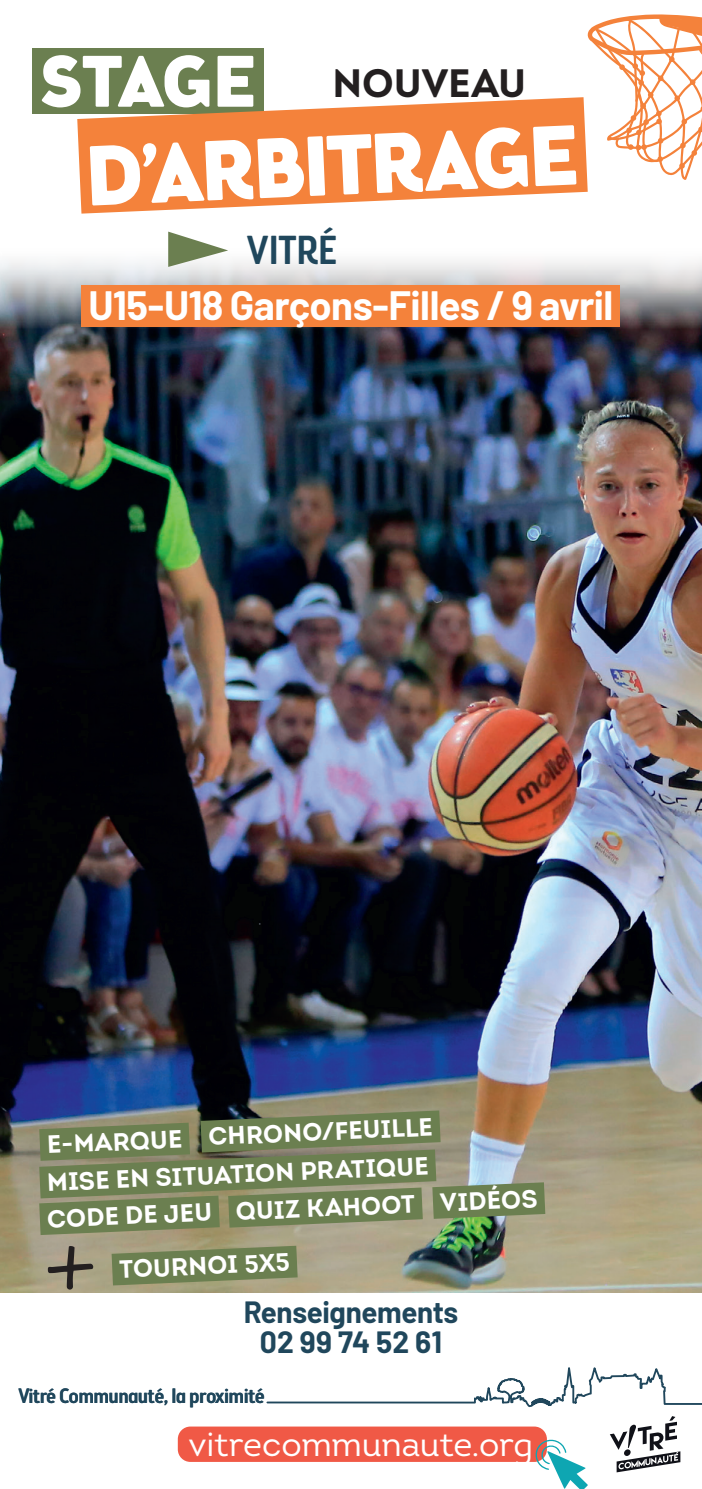
<style>
.page{position:relative;width:702px;height:1489px;background:#fff}
.page>*{position:absolute;margin:0;border:0;box-sizing:border-box;transform-origin:0 0}
.t1{font:84px "Brooklyn Samuels W00 No 5 Fat";color:#fff}
.t2{font:72px "Brooklyn Samuels W00 No 5 Fat";letter-spacing:-.02em;color:#fff}
.t3{font:67.5px "My Lucky Penny";color:#231f20}
.t4{font:700 40px "Barlow";letter-spacing:-.015em;color:#fff}
.t5{font:40px "Brooklyn Samuels W00 No 4 Md";letter-spacing:.005em;color:#20475c}
.t6{font:39.5px "Intro Bold Caps";color:#231f20}
.t7{font:34px "Intro";letter-spacing:-.01em;color:#fff}
.t8{font:700 30px/30px "Barlow";letter-spacing:-.01em;color:#20475c;text-align:center}
.t9{font:25px/38.5px "Intro Bold Caps";color:#fff}
.t10{font:20.5px "Brooklyn Samuels W00 No 4 Md";color:#20475c}
</style>
<div class="page">
<img style="left:0;top:261px;width:702px;height:1031px">
<svg style="left:587px;top:14px;width:115px;height:166px"></svg>
<div style="left:32px;top:49px;width:231px;height:65px;background:#6b7f50"></div>
<svg style="left:77px;top:97px;width:510px;height:117px;fill:#f4823b"></svg>
<svg style="left:168px;top:231px;width:60px;height:36px"></svg>
<div style="left:178px;top:1426px;width:369px;height:35px;background:#f05946;border-radius:13px"></div>
<div style="left:82px;top:285px;width:538px;height:41px;background:#f4823b"></div>
<svg style="left:265px;top:1367px;width:437px;height:121px"></svg>
<svg style="left:112px;top:1245px;width:185px;height:40px;background:#78865a"></svg>
<svg style="left:39px;top:1110px;width:506px;height:124px;background:#7a8661"></svg>
<h2 class="t2" style="left:39px;top:40px;width:218px">STAGE</h2>
<h1 class="t1" style="left:83px;top:129px;width:494px;rotate:-3deg">D’ARBITRAGE</h1>
<h3 class="t5" style="left:247px;top:227px;width:92px">VITRÉ</h3>
<h3 class="t6" style="left:332px;top:58px;width:195px">NOUVEAU</h3>
<h3 class="t4" style="left:89px;top:275px;width:526px">U15-U18 Garçons-Filles / 9 avril</h3>
<p class="t9" style="left:46px;top:1126px;width:388px;rotate:-3deg">E-MARQUE CHRONO/FEUILLE</p>
<p class="t9" style="left:233px;top:1154px;width:303px;text-indent:-187px;rotate:-3deg">MISE en situation pratique<br>Quiz kahoot VIDÉos</p>
<p class="t9" style="left:46px;top:1200px;width:167px;rotate:-3deg">CODE DE JEU</p>
<h3 class="t3" style="left:39px;top:1210px;width:57px">+</h3>
<p class="t9" style="left:118px;top:1250px;width:172px;rotate:-3deg">Tournoi 5x5</p>
<p class="t8" style="left:244px;top:1294px;width:216px">Renseignements<br>02 99 74 52 61</p>
<p class="t10" style="left:18px;top:1383px;width:248px">Vitré Communauté, la proximité</p>
<h3 class="t7" style="left:188px;top:1423px;width:346px">vitrecommunaute.org</h3>
</div>
